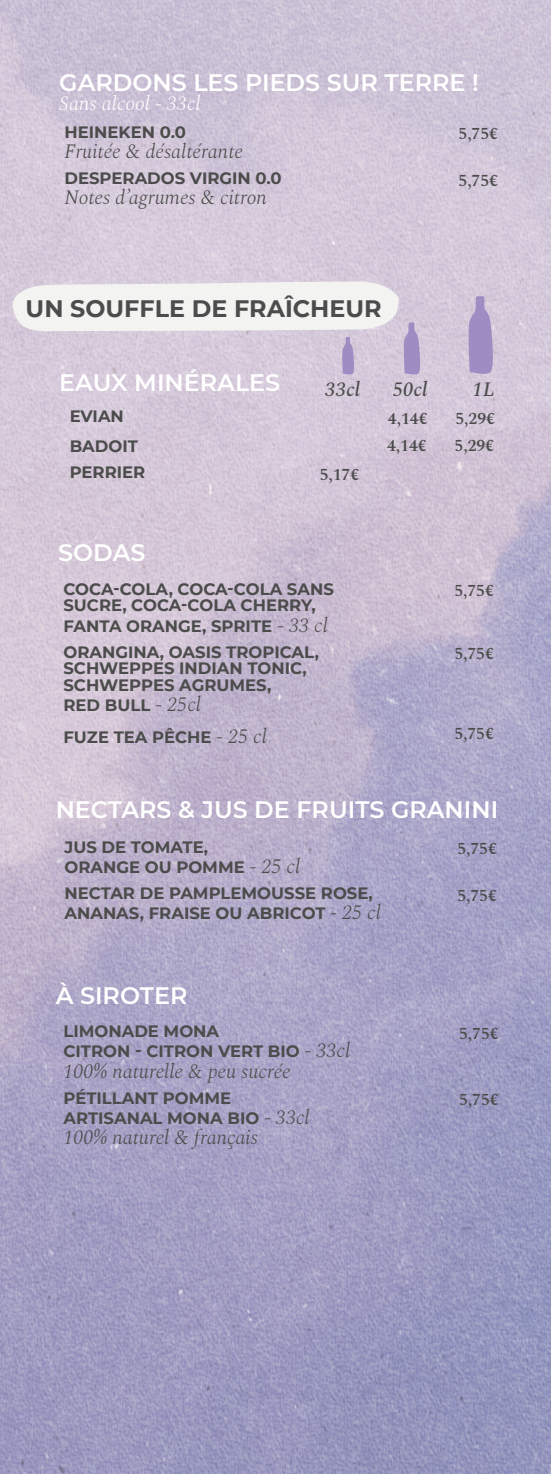
<style>
.page{position:relative;width:551px;height:1474px;background:#fff}
.page>*{position:absolute;margin:0;border:0;box-sizing:border-box;transform-origin:0 0}
.t1{font:600 23.8px "Montserrat";color:#fff}
.t2{font:700 23.8px "Montserrat";color:#4b4c4b}
.t3{font:italic 300 20.12px "Spectral";color:#4b4c4b}
.t4{font:italic 300 20.12px "Spectral";color:#fff}
.t5{font:italic 500 20.12px "Spectral";color:#4b4c4b}
.t6{font:700 16.45px/20.1px "Montserrat";color:#4b4c4b}
.t7{font:600 16.45px "Spectral";color:#4b4c4b}
.s1{font-family:"Spectral";font-weight:300;font-style:italic;font-size:20.12px}
</style>
<div class="page">
<img style="left:0;top:0;width:551px;height:1473px">
<svg style="left:467px;top:295px;width:28px;height:82px;background:#b0a1ca"></svg>
<svg style="left:12px;top:281px;width:409px;height:95px"></svg>
<h1 class="t1" style="left:59px;top:65px;width:421px">GARDONS LES PIEDS SUR TERRE !</h1>
<p class="t4" style="left:59px;top:89px;width:143px">Sans alcool - 33cl</p>
<p class="t6" style="left:64px;top:121px;width:123px">HEINEKEN 0.0</p>
<p class="t3" style="left:64px;top:136px;width:180px">Fruitée &amp; désaltérante</p>
<p class="t6" style="left:64px;top:167px;width:219px">DESPERADOS VIRGIN 0.0</p>
<p class="t3" style="left:64px;top:183px;width:204px">Notes d’agrumes &amp; citron</p>
<h1 class="t2" style="left:26px;top:291px;width:357px">UN SOUFFLE DE FRAÎCHEUR</h1>
<p class="t7" style="left:458px;top:122px;width:41px">5,75€</p>
<p class="t7" style="left:458px;top:168px;width:41px">5,75€</p>
<h1 class="t1" style="left:59px;top:365px;width:222px">EAUX MINÉRALES</h1>
<p class="t5" style="left:325px;top:374px;width:36px">33cl</p>
<p class="t5" style="left:392px;top:374px;width:36px">50cl</p>
<p class="t5" style="left:472px;top:374px;width:24px">1L</p>
<p class="t6" style="left:70px;top:405px;width:56px">EVIAN</p>
<p class="t7" style="left:388px;top:406px;width:41px">4,14€</p>
<p class="t7" style="left:455px;top:406px;width:41px">5,29€</p>
<p class="t6" style="left:70px;top:435px;width:70px">BADOIT</p>
<p class="t7" style="left:387px;top:434px;width:41px">4,14€</p>
<p class="t7" style="left:454px;top:434px;width:41px">5,29€</p>
<p class="t6" style="left:70px;top:461px;width:77px">PERRIER</p>
<p class="t7" style="left:319px;top:462px;width:41px">5,17€</p>
<h1 class="t1" style="left:58px;top:536px;width:89px">SODAS</h1>
<p class="t6" style="left:63px;top:580px;width:272px;line-height:16.4px">COCA-COLA, COCA-COLA SANS<br>SUCRE, COCA-COLA CHERRY,</p>
<p class="t6" style="left:63px;top:614px;width:266px">FANTA ORANGE, SPRITE <span class="s1">- 33 cl</span></p>
<p class="t6" style="left:63px;top:643px;width:257px;line-height:16.4px">ORANGINA, OASIS TROPICAL,<br>SCHWEPPES INDIAN TONIC,<br>SCHWEPPES AGRUMES,</p>
<p class="t6" style="left:63px;top:694px;width:139px">RED BULL <span class="s1">- 25cl</span></p>
<p class="t7" style="left:454px;top:579px;width:41px">5,75€</p>
<p class="t7" style="left:454px;top:642px;width:41px">5,75€</p>
<p class="t6" style="left:63px;top:725px;width:205px">FUZE TEA PÊCHE <span class="s1">- 25 cl</span></p>
<p class="t7" style="left:454px;top:721px;width:41px">5,75€</p>
<h1 class="t1" style="left:56px;top:792px;width:444px">NECTARS &amp; JUS DE FRUITS GRANINI</h1>
<p class="t6" style="left:64px;top:836px;width:237px">JUS DE TOMATE,<br>ORANGE OU POMME <span class="s1">- 25 cl</span></p>
<p class="t7" style="left:457px;top:837px;width:41px">5,75€</p>
<p class="t6" style="left:64px;top:882px;width:318px">NECTAR DE PAMPLEMOUSSE ROSE,<br>ANANAS, FRAISE OU ABRICOT <span class="s1">- 25 cl</span></p>
<p class="t7" style="left:457px;top:883px;width:41px">5,75€</p>
<h1 class="t1" style="left:56px;top:978px;width:133px">À SIROTER</h1>
<p class="t6" style="left:63px;top:1020px;width:288px">LIMONADE MONA<br>CITRON - CITRON VERT BIO <span class="s1">- 33cl</span></p>
<p class="t3" style="left:63px;top:1056px;width:229px">100% naturelle &amp; peu sucrée</p>
<p class="t6" style="left:63px;top:1087px;width:248px">PÉTILLANT POMME<br>ARTISANAL MONA BIO <span class="s1">- 33cl</span></p>
<p class="t3" style="left:63px;top:1122px;width:196px">100% naturel &amp; français</p>
<p class="t7" style="left:459px;top:1021px;width:41px">5,75€</p>
<p class="t7" style="left:459px;top:1087px;width:41px">5,75€</p>
</div>
